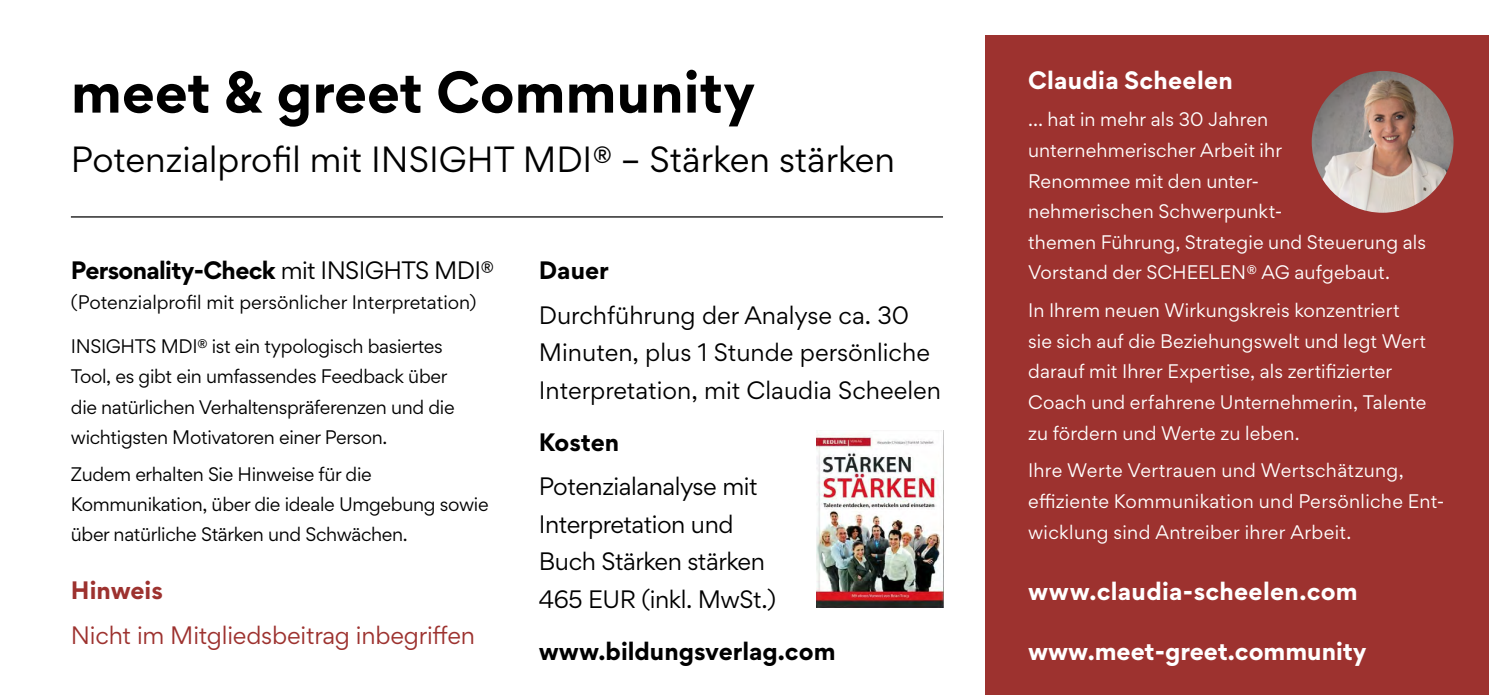
<style>
.page{position:relative;width:1489px;height:695px;background:#fff}
.page>*{position:absolute;margin:0;border:0;box-sizing:border-box;transform-origin:0 0}
.t1{font:700 52.5px "Gordita";color:#000}
.t2{font:32.5px "Gordita";color:#000}
.t3{font:22.5px/37.5px "Gordita";letter-spacing:-.005em;color:#000}
.t4{font:700 22.5px "Gordita";letter-spacing:.01em;color:#fff}
.t5{font:22.5px "Gordita";letter-spacing:-.01em;color:#9d322f}
.t6{font:700 22.5px "Gordita";color:#000}
.t7{font:700 22.5px "Gordita";letter-spacing:-.03em;color:#000}
.t8{font:700 22.5px "Gordita";color:#9d322f}
.t9{font:17.5px/30.5px "Gordita";letter-spacing:.01em;color:#fff}
.t10{font:17.5px/30px "Gordita";letter-spacing:-.02em;color:#000}
.t11{font:17.5px "Gordita";color:#000}
.s1{font-weight:400}
</style>
<div class="page">
<hr style="left:71px;top:216px;width:872px;height:1px;background:#000">
<div style="left:985px;top:35px;width:503px;height:659px;background:#9d322f"></div>
<img style="left:1311px;top:71px;width:142px;height:142px;border-radius:71px">
<img style="left:816px;top:430px;width:127px;height:177px">
<p class="t1" style="left:71px;top:50px;width:685px">meet &amp; greet Community</p>
<p class="t2" style="left:71px;top:136px;width:825px">Potenzialprofil mit INSIGHT MDI® – Stärken stärken</p>
<p class="t7" style="left:71px;top:252px;width:425px">Personality-Check <span class="s1">mit INSIGHTS MDI®</span></p>
<p class="t11" style="left:71px;top:289px;width:407px">(Potenzialprofil mit persönlicher Interpretation)</p>
<p class="t10" style="left:71px;top:331px;width:385px">INSIGHTS MDI® ist ein typologisch basiertes Tool, es gibt ein umfassendes Feedback über die natürlichen Verhaltenspräferenzen und die wichtigsten Motivatoren einer Person.</p>
<p class="t10" style="left:71px;top:458px;width:419px">Zudem erhalten Sie Hinweise für die<br>Kommunikation, über die ideale Umgebung sowie über natürliche Stärken und Schwächen.</p>
<p class="t8" style="left:71px;top:572px;width:93px">Hinweis</p>
<p class="t5" style="left:71px;top:618px;width:406px">Nicht im Mitgliedsbeitrag inbegriffen</p>
<p class="t6" style="left:539px;top:252px;width:71px">Dauer</p>
<p class="t3" style="left:539px;top:296px;width:403px">Durchführung der Analyse ca. 30<br>Minuten, plus 1 Stunde persönliche<br>Interpretation, mit Claudia Scheelen</p>
<p class="t6" style="left:539px;top:424px;width:82px">Kosten</p>
<p class="t3" style="left:539px;top:467px;width:239px">Potenzialanalyse mit<br>Interpretation und<br>Buch Stärken stärken<br>465 EUR (inkl. MwSt.)</p>
<p class="t6" style="left:539px;top:632px;width:298px">www.bildungsverlag.com</p>
<p class="t4" style="left:1028px;top:62px;width:206px">Claudia Scheelen</p>
<p class="t9" style="left:1028px;top:104px;width:399px">… hat in mehr als 30 Jahren unternehmerischer Arbeit ihr<br>Renommee mit den unter-<br>nehmerischen Schwerpunkt-<br>themen Führung, Strategie und Steuerung als<br>Vorstand der SCHEELEN® AG aufgebaut.</p>
<p class="t9" style="left:1028px;top:294px;width:400px">In Ihrem neuen Wirkungskreis konzentriert sie sich auf die Beziehungswelt und legt Wert darauf mit Ihrer Expertise, als zertifizierter Coach und erfahrene Unternehmerin, Talente zu fördern und Werte zu leben.</p>
<p class="t9" style="left:1028px;top:455px;width:418px">Ihre Werte Vertrauen und Wertschätzung, effiziente Kommunikation und Persönliche Ent&shy;wicklung sind Antreiber ihrer Arbeit.</p>
<p class="t4" style="left:1028px;top:573px;width:331px">www.claudia-scheelen.com</p>
<p class="t4" style="left:1028px;top:632px;width:340px">www.meet-greet.community</p>
</div>
